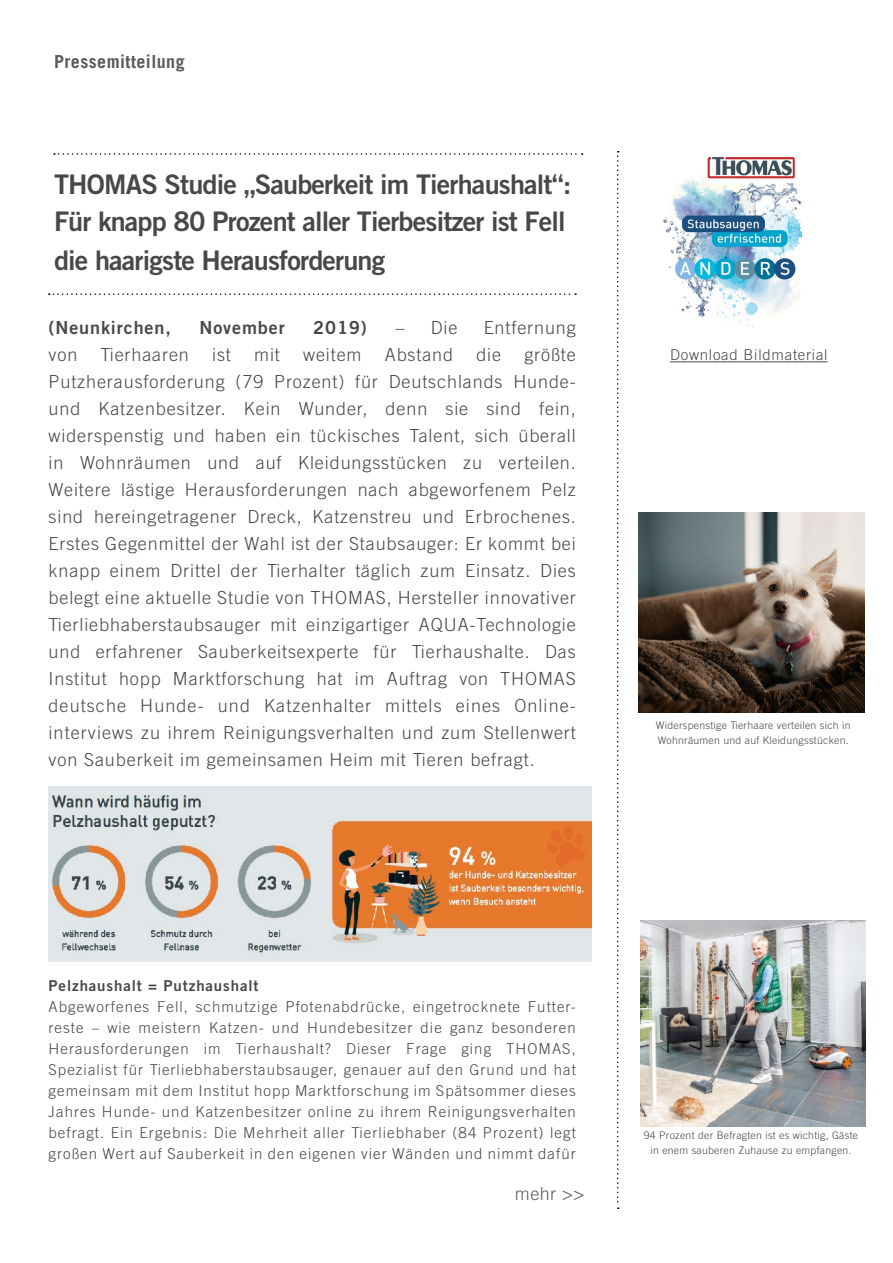
<style>
.page{position:relative;width:893px;height:1263px;background:#fff}
.page>*{position:absolute;margin:0;border:0;box-sizing:border-box;transform-origin:0 0}
.Überschrift_PM{font:27px/38.2px "Trade Gothic LT Bold Two";letter-spacing:-.03em;color:#484847}
.Teaser_PM{font:300 18px/27px "Trade Gothic LT";letter-spacing:.05em;color:#484847;text-align:justify}
.Teaser_PM-2{font:18px "Trade Gothic LT Bold Two";letter-spacing:.05em;color:#484847}
.t1{font:700 18px "Trade Gothic LT";letter-spacing:.025em;color:#5f5a5a}
.t2{font:300 18px "Trade Gothic LT";color:#5f5a5a}
.Fließtext_PM{font:300 15px/21px "Trade Gothic LT";letter-spacing:.07em;color:#484847;text-align:justify}
.Fließtext_PM-2{font:15px "Trade Gothic LT Bold Two";letter-spacing:.06em;color:#484847}
.Fließtext_PM-3{font:300 15px "Trade Gothic LT";letter-spacing:.05em;color:#484847}
.Boilerplate_PM{font:300 10.5px/15px "Trade Gothic LT";letter-spacing:.025em;color:#484847}
</style>
<div class="page">
<svg style="left:54px;top:153px;width:529px;height:2px"></svg>
<svg style="left:49px;top:293px;width:527px;height:2px"></svg>
<svg style="left:617px;top:151px;width:2px;height:1058px"></svg>
<img style="left:662px;top:156px;width:141px;height:172px">
<hr style="left:670px;top:361px;width:158px;height:1px;background:#484847">
<img style="left:639px;top:512px;width:225px;height:200px">
<img style="left:49px;top:787px;width:542px;height:174px">
<img style="left:641px;top:920px;width:225px;height:206px">
<p class="t1" style="left:54px;top:50px;width:132px">Pressemitteilung</p>
<p class="Überschrift_PM" style="left:54px;top:164px;width:519px">THOMAS Studie „Sauberkeit im Tierhaushalt“:<br>Für knapp 80 Prozent aller Tierbesitzer ist Fell die haarigste Herausforderung</p>
<p class="Teaser_PM-2" style="left:49px;top:316px;width:124px">(Neunkirchen,</p>
<p class="Teaser_PM-2" style="left:199px;top:316px;width:87px">November</p>
<p class="Teaser_PM-2" style="left:313px;top:316px;width:55px">2019)</p>
<p class="Teaser_PM" style="left:395px;top:313px;width:64px">– Die</p>
<p class="Teaser_PM" style="left:484px;top:313px;width:94px">Entfernung</p>
<p class="Teaser_PM" style="left:49px;top:340px;width:30px">von</p>
<p class="Teaser_PM" style="left:101px;top:340px;width:90px">Tierhaaren</p>
<p class="Teaser_PM" style="left:212px;top:340px;width:20px">ist</p>
<p class="Teaser_PM" style="left:254px;top:340px;width:27px">mit</p>
<p class="Teaser_PM" style="left:303px;top:340px;width:60px">weitem</p>
<p class="Teaser_PM" style="left:385px;top:340px;width:70px">Abstand</p>
<p class="Teaser_PM" style="left:476px;top:340px;width:26px">die</p>
<p class="Teaser_PM" style="left:49px;top:340px;width:529px;text-indent:476px">größte Putzherausforderung (79 Prozent) für Deutschlands Hunde&shy;und Katzenbesitzer. Kein Wunder, denn sie sind fein, widerspenstig und haben ein tückisches Talent, sich überall in Wohnräumen und auf Kleidungsstücken zu verteilen.<br>Weitere lästige Herausforderungen nach abgeworfenem Pelz sind hereingetragener Dreck, Katzenstreu und Erbrochenes.<br>Erstes Gegenmittel der Wahl ist der Staubsauger: Er kommt bei knapp einem Drittel der Tierhalter täglich zum Einsatz. Dies belegt eine aktuelle Studie von THOMAS, Hersteller innovativer Tierliebhaberstaubsauger mit einzigartiger AQUA-Technologie und erfahrener Sauberkeitsexperte für Tierhaushalte. Das Institut hopp Marktforschung hat im Auftrag von THOMAS deutsche Hunde- und Katzenhalter mittels eines Online&shy;interviews zu ihrem Reinigungsverhalten und zum Stellenwert von Sauberkeit im gemeinsamen Heim mit Tieren befragt.</p>
<p class="Fließtext_PM-3" style="left:670px;top:346px;width:159px">Download Bildmaterial</p>
<p class="Boilerplate_PM" style="left:656px;top:717px;width:196px">Widerspenstige Tierhaare verteilen sich in<br>Wohnräumen und auf Kleidungsstücken.</p>
<p class="Fließtext_PM-2" style="left:49px;top:976px;width:211px">Pelzhaushalt = Putzhaushalt</p>
<p class="Fließtext_PM" style="left:49px;top:995px;width:529px">Abgeworfenes Fell, schmutzige Pfotenabdrücke, eingetrocknete Futter&shy;reste – wie meistern Katzen- und Hundebesitzer die ganz besonderen Herausforderungen im Tierhaushalt? Dieser Frage ging THOMAS, Spezialist für Tierliebhaberstaubsauger, genauer auf den Grund und hat gemeinsam mit dem Institut hopp Marktforschung im Spätsommer dieses Jahres Hunde- und Katzenbesitzer online zu ihrem Reinigungsverhalten befragt. Ein Ergebnis: Die Mehrheit aller Tierliebhaber (84 Prozent) legt großen Wert auf Sauberkeit in den eigenen vier Wänden und nimmt dafür</p>
<p class="t2" style="left:515px;top:1183px;width:71px">mehr &gt;&gt;</p>
<p class="Boilerplate_PM" style="left:644px;top:1128px;width:216px;text-align:center">94 Prozent der Befragten ist es wichtig, Gäste in enem sauberen Zuhause zu empfangen.</p>
</div>
